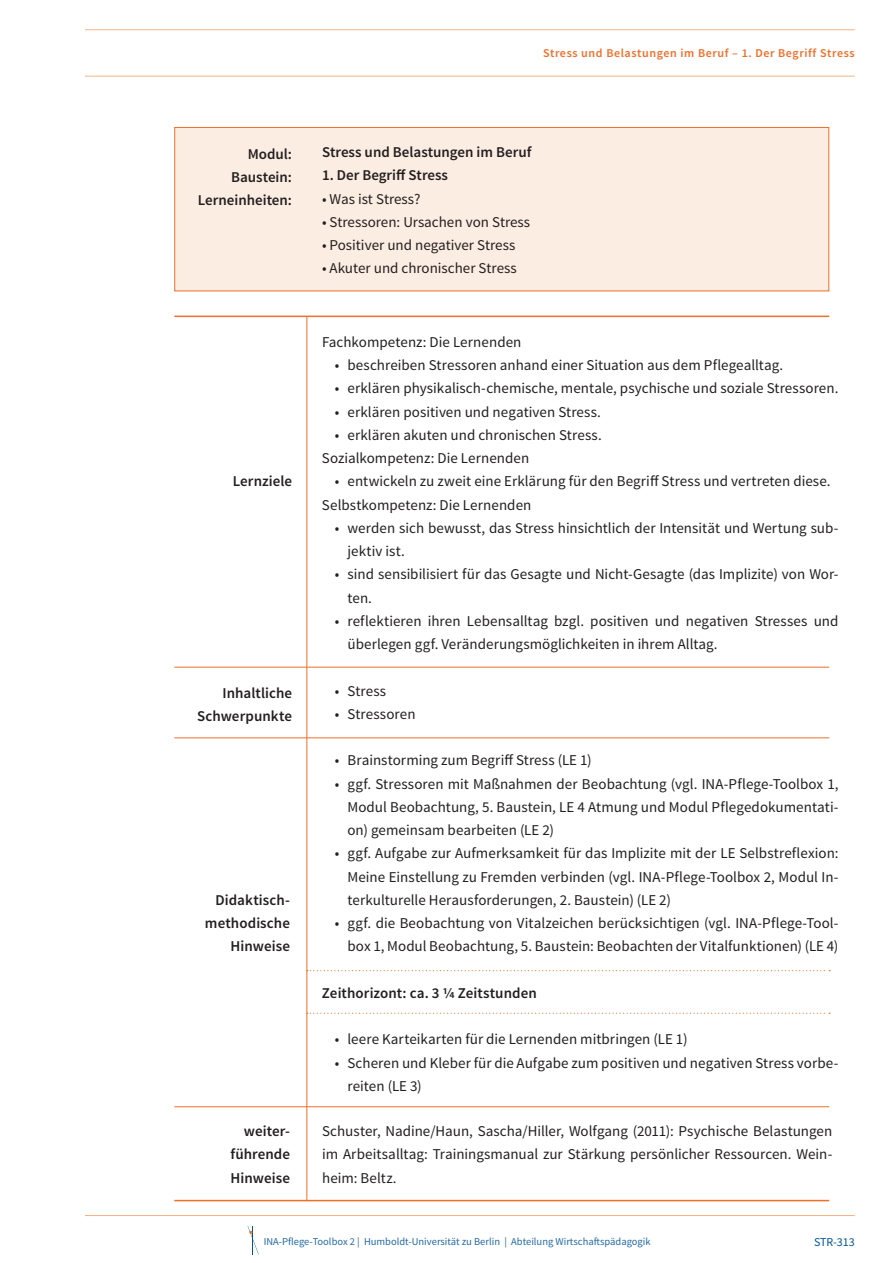
<style>
.page{position:relative;width:893px;height:1263px;background:#fff}
.page>*{position:absolute;margin:0;border:0;box-sizing:border-box;transform-origin:0 0}
.t1{font:15px/23.2px "Source Sans Pro";color:#231f20}
.t2{font:600 15px/23.2px "Source Sans Pro";color:#231f20;text-align:right}
.t3{font:600 12px "Source Sans Pro";letter-spacing:.05em;color:#ef6e28}
.t4{font:12px "Source Sans Pro";color:#005495}
.t5{font:10.5px "Source Sans Pro";color:#2369a5}
</style>
<div class="page">
<hr style="left:85px;top:29px;width:770px;height:1px;background:#f7b285">
<hr style="left:85px;top:76px;width:770px;height:1px;background:#f7b285">
<hr style="left:85px;top:1215px;width:770px;height:1px;background:#f7b285">
<svg style="left:248px;top:1226px;width:11px;height:28px"></svg>
<div style="left:174px;top:127px;width:655px;height:164px;background:#fcede2;border:1px solid #ef6e28"></div>
<hr style="left:174px;top:316px;width:655px;height:1px;background:#ef6e28">
<hr style="left:306px;top:316px;width:1px;height:885px;background:#ef6e28">
<hr style="left:174px;top:667px;width:655px;height:1px;background:#ef6e28">
<hr style="left:174px;top:737px;width:655px;height:1px;background:#ef6e28">
<hr style="left:174px;top:1106px;width:655px;height:1px;background:#ef6e28">
<svg style="left:307px;top:970px;width:523px;height:1px"></svg>
<svg style="left:307px;top:1013px;width:523px;height:1px"></svg>
<hr style="left:174px;top:1200px;width:655px;height:1px;background:#ef6e28">
<p class="t3" style="left:543px;top:45px;width:313px">Stress und Belastungen im Beruf – 1. Der Begriff Stress</p>
<p class="t2" style="left:198px;top:143px;width:96px">Modul:<br>Baustein:<br>Lerneinheiten:</p>
<p class="t2" style="left:233px;top:469px;width:61px">Lernziele</p>
<p class="t2" style="left:197px;top:681px;width:96px">Inhaltliche<br>Schwerpunkte</p>
<p class="t2" style="left:205px;top:888px;width:87px">Didaktisch&shy;methodische<br>Hinweise</p>
<p class="t2" style="left:322px;top:141px;width:211px">Stress und Belastungen im Beruf</p>
<p class="t2" style="left:322px;top:164px;width:128px">1. Der Begriff Stress</p>
<p class="t1" style="left:322px;top:187px;width:100px">• Was ist Stress?</p>
<p class="t1" style="left:322px;top:211px;width:210px">• Stressoren: Ursachen von Stress</p>
<p class="t1" style="left:322px;top:234px;width:195px">• Positiver und negativer Stress</p>
<p class="t1" style="left:322px;top:257px;width:196px">• Akuter und chronischer Stress</p>
<p class="t1" style="left:322px;top:330px;width:201px">Fachkompetenz: Die Lernenden</p>
<p class="t1" style="left:335px;top:354px;width:450px">• beschreiben Stressoren anhand einer Situation aus dem Pflegealltag.</p>
<p class="t1" style="left:335px;top:377px;width:505px">• erklären physikalisch-chemische, mentale, psychische und soziale Stressoren.</p>
<p class="t1" style="left:335px;top:400px;width:268px">• erklären positiven und negativen Stress.</p>
<p class="t1" style="left:322px;top:423px;width:281px;text-indent:13px">• erklären akuten und chronischen Stress.<br>Sozialkompetenz: Die Lernenden</p>
<p class="t1" style="left:322px;top:470px;width:510px;text-indent:13px">• entwickeln zu zweit eine Erklärung für den Begriff Stress und vertreten diese.<br>Selbstkompetenz: Die Lernenden</p>
<p class="t1" style="left:347px;top:516px;width:492px;text-indent:-13px">• werden sich bewusst, das Stress hinsichtlich der Intensität und Wertung sub&shy;jektiv ist.</p>
<p class="t1" style="left:347px;top:563px;width:492px;text-indent:-13px">• sind sensibilisiert für das Gesagte und Nicht-Gesagte (das Implizite) von Wor&shy;ten.</p>
<p class="t1" style="left:347px;top:609px;width:492px;text-indent:-13px">• reflektieren ihren Lebensalltag bzgl. positiven und negativen Stresses und überlegen ggf. Veränderungsmöglichkeiten in ihrem Alltag.</p>
<p class="t1" style="left:335px;top:679px;width:53px">• Stress</p>
<p class="t1" style="left:335px;top:702px;width:82px">• Stressoren</p>
<p class="t1" style="left:335px;top:749px;width:259px">• Brainstorming zum Begriff Stress (LE 1)</p>
<p class="t1" style="left:347px;top:772px;width:492px;text-align:justify;text-indent:-13px">• ggf. Stressoren mit Maßnahmen der Beobachtung (vgl. INA-Pflege-Toolbox 1, Modul Beobachtung, 5. Baustein, LE 4 Atmung und Modul Pflegedokumentati&shy;on) gemeinsam bearbeiten (LE 2)</p>
<p class="t1" style="left:347px;top:842px;width:493px;text-align:justify;text-indent:-13px">• ggf. Aufgabe zur Aufmerksamkeit für das Implizite mit der LE Selbstreflexion:<br>Meine Einstellung zu Fremden verbinden (vgl. INA-Pflege-Toolbox 2, Modul In&shy;terkulturelle Herausforderungen, 2. Baustein) (LE 2)</p>
<p class="t1" style="left:335px;top:912px;width:505px;text-align:right">• ggf. die Beobachtung von Vitalzeichen berücksichtigen (vgl. INA-Pflege-Tool&shy;box 1, Modul Beobachtung, 5. Baustein: Beobachten der Vitalfunktionen) (LE 4)</p>
<p class="t2" style="left:322px;top:982px;width:216px">Zeithorizont: ca. 3 ¼ Zeitstunden</p>
<p class="t1" style="left:335px;top:1028px;width:354px">• leere Karteikarten für die Lernenden mitbringen (LE 1)</p>
<p class="t1" style="left:347px;top:1051px;width:492px;text-indent:-13px">• Scheren und Kleber für die Aufgabe zum positiven und negativen Stress vorbe&shy;reiten (LE 3)</p>
<p class="t2" style="left:231px;top:1120px;width:61px;text-align:justify;text-indent:13px">weiter&shy;führende Hinweise</p>
<p class="t1" style="left:322px;top:1120px;width:512px;text-align:justify">Schuster, Nadine/Haun, Sascha/Hiller, Wolfgang (2011): Psychische Belastungen im Arbeitsalltag: Trainingsmanual zur Stärkung persönlicher Ressourcen. Wein&shy;heim: Beltz.</p>
<p class="t5" style="left:264px;top:1234px;width:388px">INA-Pflege-Toolbox 2 | Humboldt-Universität zu Berlin | Abteilung Wirtschaftspädagogik</p>
<p class="t4" style="left:814px;top:1234px;width:42px">STR-313</p>
</div>
